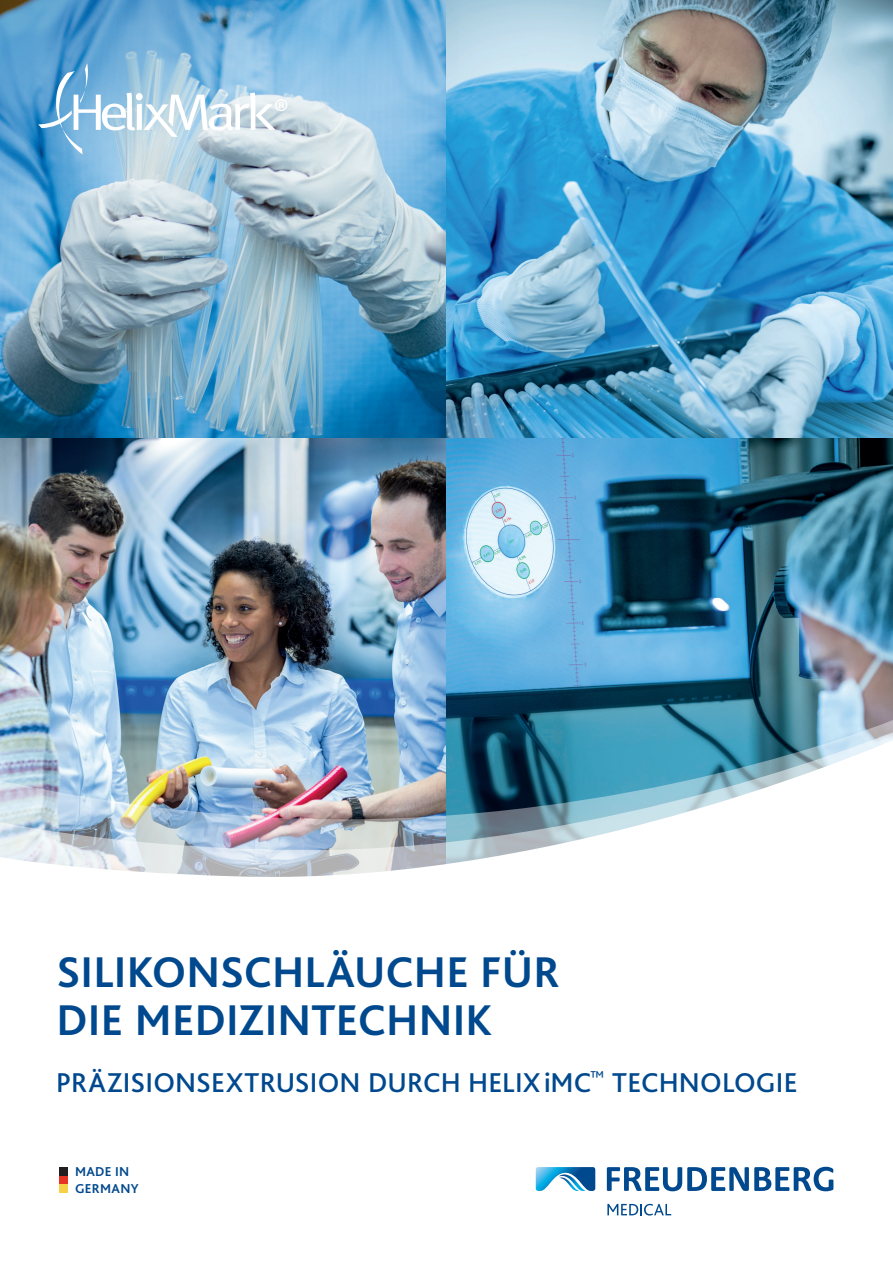
<style>
.page{position:relative;width:893px;height:1263px;background:#fff}
.page>*{position:absolute;margin:0;border:0;box-sizing:border-box;transform-origin:0 0}
.Cover_Title_White{font:700 45px/48px "Bliss Pro";letter-spacing:.005em;color:#01498e}
.t1{font:36.15px "Myriad Pro";color:#fff}
.Cover_Title_White-2{font:500 28.5px "Bliss Pro";letter-spacing:.005em;color:#01498e}
.Cover_Title_White-3{font:700 13.5px/16.5px "Bliss Pro";letter-spacing:.025em;color:#01498e}
</style>
<div class="page">
<img style="left:0;top:0;width:893px;height:715px">
<svg style="left:0;top:715px;width:893px;height:12px;background:#72a2ba"></svg>
<svg style="left:0;top:727px;width:893px;height:8px;background:#71a4be"></svg>
<img style="left:0;top:735px;width:893px;height:142px">
<svg style="left:607px;top:1167px;width:226px;height:24px"></svg>
<svg style="left:536px;top:1167px;width:59px;height:24px"></svg>
<svg style="left:607px;top:1204px;width:64px;height:11px"></svg>
<img style="left:0;top:0;width:458px;height:434px">
<svg style="left:38px;top:63px;width:238px;height:91px;background:#a5cae3"></svg>
<div style="left:60px;top:1167px;width:8px;height:9px;background:#231f20"></div>
<div style="left:60px;top:1176px;width:8px;height:8px;background:#e73324"></div>
<div style="left:60px;top:1184px;width:8px;height:9px;background:#f6d047"></div>
<svg style="left:876px;top:749px;width:6px;height:6px"></svg>
<p class="t1" style="left:274px;top:89px;width:17px">®</p>
<p class="Cover_Title_White" style="left:56px;top:947px;width:505px">SILIKONSCHLÄUCHE FÜR<br>DIE MEDIZINTECHNIK</p>
<p class="Cover_Title_White-2" style="left:56px;top:1065px;width:743px">PRÄZISIONSEXTRUSION DURCH HELIXiMC<sup>™</sup> TECHNOLOGIE</p>
<p class="Cover_Title_White-3" style="left:75px;top:1163px;width:65px">MADE IN<br>GERMANY</p>
</div>
